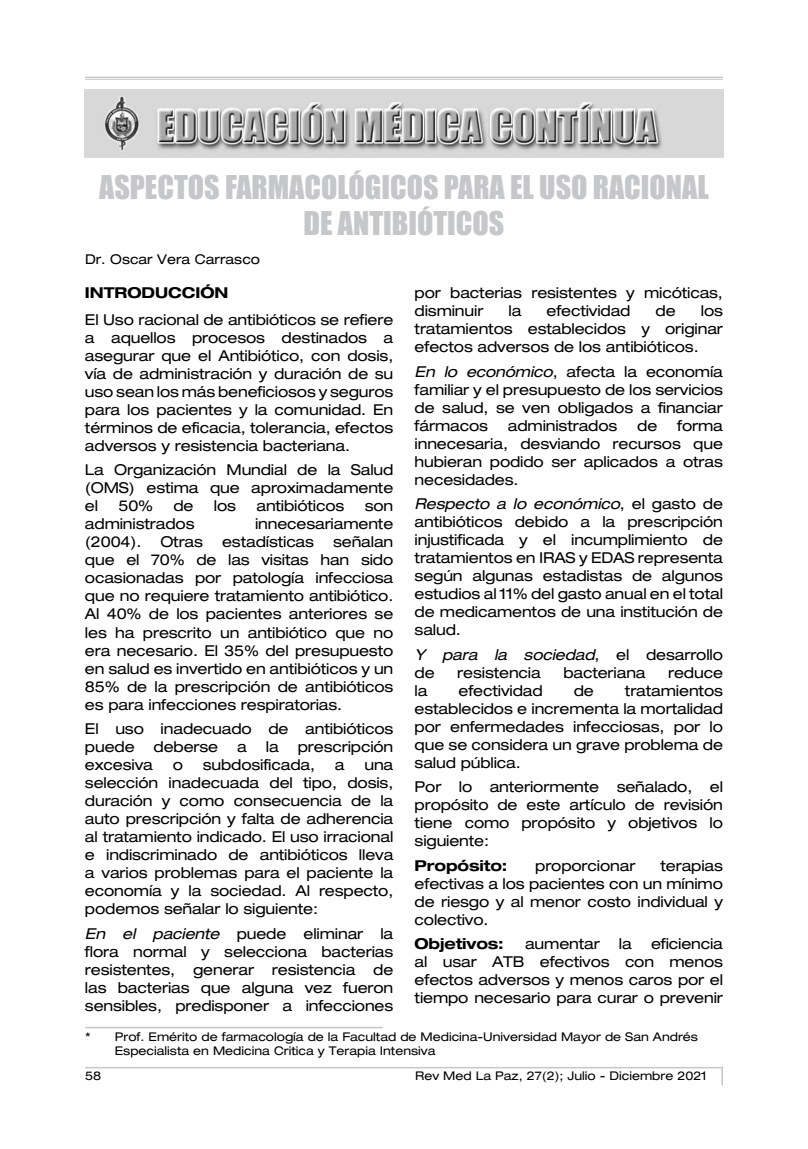
<style>
.page{position:relative;width:808px;height:1149px;background:#fff}
.page>*{position:absolute;margin:0;border:0;box-sizing:border-box;transform-origin:0 0}
.t1{font:30px/36px "Impact";color:#c6c7c8;text-align:center}
.t2{font:expanded 15px/18px "Helvetica Neue LT Std";letter-spacing:-.01em;color:#000;text-align:justify}
.t3{font:700 expanded 15px "Helvetica Neue LT Std";letter-spacing:-.01em;color:#000}
.t4{font:italic expanded 15px/18px "Helvetica Neue LT Std";letter-spacing:-.01em;color:#000}
.t5{font:expanded 13.5px "Helvetica Neue LT Std";color:#000}
.t6{font:expanded 12px/14.4px "Helvetica Neue LT Std";color:#000}
.s1{font-style:italic}
.s2{font-style:normal}
</style>
<div class="page">
<hr style="left:85px;top:77px;width:638px;height:1px;background:#c6c7c8">
<hr style="left:85px;top:79px;width:638px;height:1px;background:#c6c7c8">
<hr style="left:85px;top:1066px;width:638px;height:2px;background:#c6c7c8">
<svg style="left:721px;top:1066px;width:2px;height:18px"></svg>
<img style="left:85px;top:89px;width:638px;height:68px">
<hr style="left:85px;top:1026px;width:298px;height:1px;background:#c6c7c8">
<h1 class="t1" style="left:99px;top:168px;width:611px">ASPECTOS FARMACOLÓGICOS PARA EL USO RACIONAL<br>DE ANTIBIÓTICOS</h1>
<p class="t5" style="left:85px;top:250px;width:177px">Dr. Oscar Vera Carrasco</p>
<p class="t3" style="left:85px;top:283px;width:145px">INTRODUCCIÓN</p>
<p class="t2" style="left:85px;top:310px;width:310px">El Uso racional de antibióticos se refiere a aquellos procesos destinados a asegurar que el Antibiótico, con dosis, vía de administración y duración de su uso sean los más beneficiosos y seguros para los pacientes y la comunidad. En términos de eficacia, tolerancia, efectos adversos y resistencia bacteriana.</p>
<p class="t2" style="left:85px;top:460px;width:310px">La Organización Mundial de la Salud (OMS) estima que aproximadamente el</p>
<p class="t2" style="left:118px;top:496px;width:36px">50%</p>
<p class="t2" style="left:173px;top:496px;width:22px">de</p>
<p class="t2" style="left:214px;top:496px;width:24px">los</p>
<p class="t2" style="left:256px;top:496px;width:90px">antibióticos</p>
<p class="t2" style="left:365px;top:496px;width:30px">son</p>
<p class="t2" style="left:85px;top:514px;width:111px">administrados</p>
<p class="t2" style="left:255px;top:514px;width:140px">innecesariamente</p>
<p class="t2" style="left:85px;top:532px;width:58px">(2004).</p>
<p class="t2" style="left:160px;top:532px;width:44px">Otras</p>
<p class="t2" style="left:222px;top:532px;width:93px">estadísticas</p>
<p class="t2" style="left:85px;top:532px;width:310px;text-indent:248px">señalan que el 70% de las visitas han sido ocasionadas por patología infecciosa que no requiere tratamiento antibiótico.<br>Al 40% de los pacientes anteriores se les ha prescrito un antibiótico que no era necesario. El 35% del presupuesto en salud es invertido en antibióticos y un 85% de la prescripción de antibióticos es para infecciones respiratorias.</p>
<p class="t2" style="left:85px;top:719px;width:310px">El uso inadecuado de antibióticos puede</p>
<p class="t2" style="left:154px;top:737px;width:66px">deberse</p>
<p class="t2" style="left:237px;top:737px;width:11px">a</p>
<p class="t2" style="left:266px;top:737px;width:14px">la</p>
<p class="t2" style="left:298px;top:737px;width:97px">prescripción</p>
<p class="t2" style="left:85px;top:755px;width:69px">excesiva</p>
<p class="t2" style="left:173px;top:755px;width:12px">o</p>
<p class="t2" style="left:203px;top:755px;width:114px">subdosificada,</p>
<p class="t2" style="left:335px;top:755px;width:11px">a</p>
<p class="t2" style="left:85px;top:755px;width:310px;text-indent:279px">una selección inadecuada del tipo, dosis, duración y como consecuencia de la auto prescripción y falta de adherencia al tratamiento indicado. El uso irracional e indiscriminado de antibióticos lleva a varios problemas para el paciente la economía y la sociedad. Al respecto, podemos señalar lo siguiente:</p>
<p class="t2" style="left:85px;top:923px;width:310px"><span class="s1">En el paciente</span> puede eliminar la flora normal y selecciona bacterias resistentes, generar resistencia de las bacterias que alguna vez fueron sensibles, predisponer a infecciones</p>
<p class="t2" style="left:415px;top:284px;width:310px">por bacterias resistentes y micóticas, disminuir</p>
<p class="t2" style="left:508px;top:302px;width:14px">la</p>
<p class="t2" style="left:546px;top:302px;width:86px">efectividad</p>
<p class="t2" style="left:656px;top:302px;width:22px">de</p>
<p class="t2" style="left:415px;top:302px;width:310px;text-indent:286px">los tratamientos establecidos y originar efectos adversos de los antibióticos.</p>
<p class="t2" style="left:415px;top:362px;width:310px"><span class="s1">En lo económico</span>, afecta la economía familiar y el presupuesto de los servicios de salud, se ven obligados a financiar fármacos</p>
<p class="t2" style="left:415px;top:416px;width:310px;text-indent:263px">forma innecesaria, desviando recursos que hubieran podido ser aplicados a otras necesidades.</p>
<p class="t2" style="left:415px;top:494px;width:310px"><span class="s1">Respecto a lo económico</span>, el gasto de antibióticos debido a la prescripción injustificada y el incumplimiento de tratamientos en IRAS y EDAS representa según algunas estadistas de algunos estudios al 11% del gasto anual en el total de medicamentos de una institución de salud.</p>
<p class="t4" style="left:415px;top:645px;width:310px">Y para la sociedad<span class="s2">, el desarrollo de</span></p>
<p class="t2" style="left:508px;top:416px;width:111px">administrados</p>
<p class="t2" style="left:637px;top:416px;width:22px">de</p>
<p class="t2" style="left:457px;top:663px;width:85px">resistencia</p>
<p class="t2" style="left:563px;top:663px;width:84px">bacteriana</p>
<p class="t2" style="left:668px;top:663px;width:56px">reduce</p>
<p class="t2" style="left:415px;top:681px;width:14px">la</p>
<p class="t2" style="left:459px;top:681px;width:86px">efectividad</p>
<p class="t2" style="left:574px;top:681px;width:22px">de</p>
<p class="t2" style="left:415px;top:681px;width:310px;text-indent:210px">tratamientos establecidos e incrementa la mortalidad por enfermedades infecciosas, por lo que se considera un grave problema de salud pública.</p>
<p class="t2" style="left:415px;top:777px;width:310px">Por lo anteriormente señalado, el propósito de este artículo de revisión tiene como propósito y objetivos lo siguiente:</p>
<p class="t3" style="left:415px;top:855px;width:94px">Propósito:</p>
<p class="t2" style="left:535px;top:855px;width:102px">proporcionar</p>
<p class="t2" style="left:415px;top:855px;width:310px;text-indent:246px">terapias efectivas a los pacientes con un mínimo de riesgo y al menor costo individual y colectivo.</p>
<p class="t3" style="left:415px;top:934px;width:91px">Objetivos:</p>
<p class="t2" style="left:525px;top:934px;width:76px">aumentar</p>
<p class="t2" style="left:619px;top:934px;width:14px">la</p>
<p class="t2" style="left:415px;top:934px;width:310px;text-indent:236px">eficiencia al usar ATB efectivos con menos efectos adversos y menos caros por el tiempo necesario para curar o prevenir</p>
<p class="t6" style="left:115px;top:1028px;width:585px;text-indent:-30px">* Prof. Emérito de farmacología de la Facultad de Medicina-Universidad Mayor de San Andrés<br>Especialista en Medicina Critica y Terapia Intensiva</p>
<p class="t6" style="left:85px;top:1067px;width:18px">58</p>
<p class="t6" style="left:415px;top:1068px;width:293px">Rev Med La Paz, 27(2); Julio - Diciembre 2021</p>
</div>
